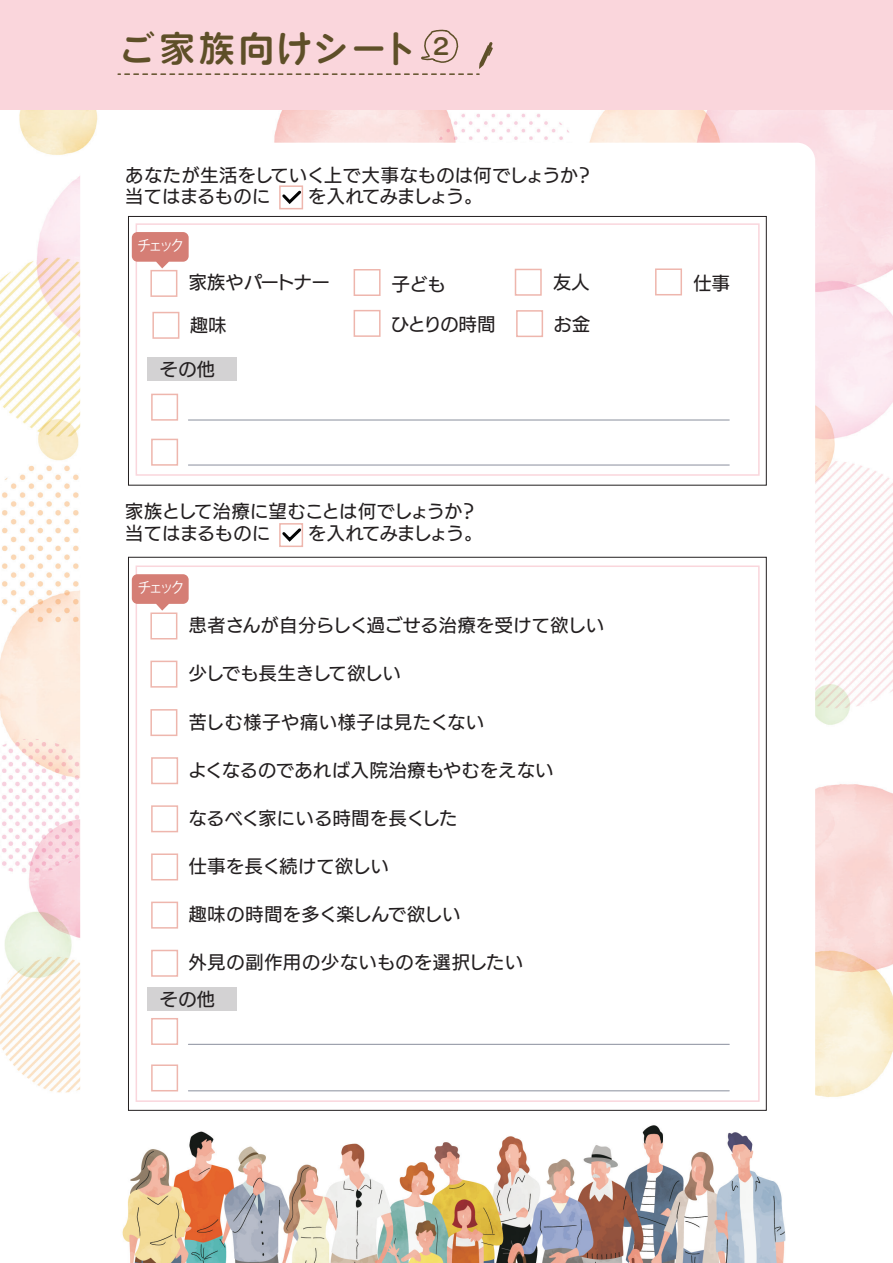
<style>
.page{position:relative;width:893px;height:1263px;background:#fff}
.page>*{position:absolute;margin:0;border:0;box-sizing:border-box;transform-origin:0 0}
.t1{font:36px "VDL V7 Maru Gothic Bold";letter-spacing:.065em;color:#5e4f28}
.t2{font:18px/21.6px "UD Kakugo Large Pro M";letter-spacing:.02em;color:#231f20}
.t3{font:18px/21.6px "UD Kakugo Large Pro M";letter-spacing:-.01em;color:#231f20}
.t4{font:18px "UD Kakugo Large Pro M";letter-spacing:.05em;color:#231f20}
.t5{font:18px "UD Kakugo Large Pro M";color:#231f20}
.t6{font:18px "UD Kakugo Large Pro M";letter-spacing:-.005em;color:#231f20}
.t7{font:15px "Koz Go Pr 6 N";letter-spacing:-.22em;color:#fff;scale:.94 1}
</style>
<div class="page">
<img style="left:0;top:110px;width:893px;height:987px">
<div style="left:0;top:0;width:893px;height:110px;background:#fad6dc"></div>
<div style="left:80px;top:143px;width:735px;height:1003px;background:#fff;border-radius:18px"></div>
<div style="left:279px;top:185px;width:24px;height:24px;border:2px solid #eeb6ad"></div>
<svg style="left:280px;top:188px;width:24px;height:18px"></svg>
<div style="left:148px;top:357px;width:89px;height:23px;background:#d3d2d3"></div>
<div style="left:150px;top:270px;width:27px;height:27px;border:2px solid #eeb6ad"></div>
<div style="left:354px;top:269px;width:27px;height:27px;border:2px solid #eeb6ad"></div>
<div style="left:515px;top:269px;width:27px;height:27px;border:2px solid #eeb6ad"></div>
<div style="left:655px;top:268px;width:27px;height:27px;border:2px solid #eeb6ad"></div>
<div style="left:354px;top:310px;width:27px;height:27px;border:2px solid #eeb6ad"></div>
<div style="left:516px;top:310px;width:27px;height:27px;border:2px solid #eeb6ad"></div>
<div style="left:152px;top:312px;width:27px;height:27px;border:2px solid #eeb6ad"></div>
<div style="left:128px;top:216px;width:639px;height:269px;border:1px solid #231f20"></div>
<div style="left:151px;top:394px;width:27px;height:26px;border:2px solid #eeb6ad"></div>
<hr style="left:188px;top:419px;width:541px;height:1px;background:#8a8f9d">
<div style="left:151px;top:439px;width:27px;height:26px;border:2px solid #eeb6ad"></div>
<hr style="left:188px;top:464px;width:541px;height:1px;background:#8a8f9d">
<div style="left:148px;top:987px;width:89px;height:23px;background:#d3d2d3"></div>
<div style="left:150px;top:612px;width:27px;height:27px;border:2px solid #eeb6ad"></div>
<div style="left:150px;top:709px;width:27px;height:27px;border:2px solid #eeb6ad"></div>
<div style="left:151px;top:901px;width:27px;height:27px;border:2px solid #eeb6ad"></div>
<div style="left:151px;top:805px;width:27px;height:27px;border:2px solid #eeb6ad"></div>
<div style="left:151px;top:1064px;width:27px;height:27px;border:2px solid #eeb6ad"></div>
<hr style="left:188px;top:1090px;width:541px;height:1px;background:#8a8f9d">
<div style="left:150px;top:660px;width:27px;height:27px;border:2px solid #eeb6ad"></div>
<div style="left:151px;top:757px;width:27px;height:27px;border:2px solid #eeb6ad"></div>
<div style="left:151px;top:853px;width:27px;height:27px;border:2px solid #eeb6ad"></div>
<div style="left:151px;top:949px;width:27px;height:27px;border:2px solid #eeb6ad"></div>
<div style="left:151px;top:1018px;width:27px;height:27px;border:2px solid #eeb6ad"></div>
<hr style="left:188px;top:1044px;width:541px;height:1px;background:#8a8f9d">
<div style="left:279px;top:523px;width:24px;height:24px;border:2px solid #eeb6ad"></div>
<svg style="left:280px;top:525px;width:24px;height:19px"></svg>
<svg style="left:118px;top:30px;width:375px;height:45px"></svg>
<div style="left:136px;top:223px;width:624px;height:253px;border:2px solid #fad6dc"></div>
<svg style="left:132px;top:232px;width:57px;height:36px;background:#dc948c"></svg>
<div style="left:136px;top:565px;width:624px;height:536px;border:2px solid #fad6dc"></div>
<svg style="left:132px;top:574px;width:57px;height:36px;background:#dc948c"></svg>
<img style="left:122px;top:1125px;width:664px;height:138px">
<h1 class="t1" style="left:119px;top:24px;width:332px">ご家族向けシート <sup>2</sup></h1>
<p class="t2" style="left:125px;top:163px;width:469px">あなたが生活をしていく上で大事なものは何でしょうか？当てはまるものに　　を入れてみましょう。</p>
<p class="t7" style="left:137px;top:237px;width:52px">チェック</p>
<p class="t6" style="left:189px;top:267px;width:143px">家族やパートナー</p>
<p class="t2" style="left:553px;top:271px;width:38px">友人</p>
<p class="t2" style="left:693px;top:272px;width:38px">仕事</p>
<p class="t2" style="left:190px;top:313px;width:38px">趣味</p>
<p class="t2" style="left:391px;top:313px;width:106px">ひとりの時間</p>
<p class="t2" style="left:554px;top:313px;width:38px">お金</p>
<p class="t2" style="left:392px;top:273px;width:55px">子ども</p>
<p class="t2" style="left:160px;top:357px;width:56px">その他</p>
<p class="t3" style="left:125px;top:500px;width:359px">家族として治療に望むことは何でしょうか？当てはまるものに　　を入れてみましょう。</p>
<p class="t7" style="left:137px;top:579px;width:52px">チェック</p>
<p class="t2" style="left:189px;top:614px;width:417px">患者さんが自分らしく過ごせる治療を受けて欲しい</p>
<p class="t5" style="left:189px;top:659px;width:214px">少しでも長生きして欲しい</p>
<p class="t4" style="left:189px;top:707px;width:297px">苦しむ様子や痛い様子は見たくない</p>
<p class="t2" style="left:188px;top:758px;width:367px">よくなるのであれば入院治療もやむをえない</p>
<p class="t2" style="left:189px;top:806px;width:270px">なるべく家にいる時間を長くした</p>
<p class="t2" style="left:189px;top:855px;width:201px">仕事を長く続けて欲しい</p>
<p class="t2" style="left:189px;top:903px;width:273px">趣味の時間を多く楽しんで欲しい</p>
<p class="t4" style="left:189px;top:948px;width:336px">外見の副作用の少ないものを選択したい</p>
<p class="t2" style="left:160px;top:987px;width:56px">その他</p>
</div>
